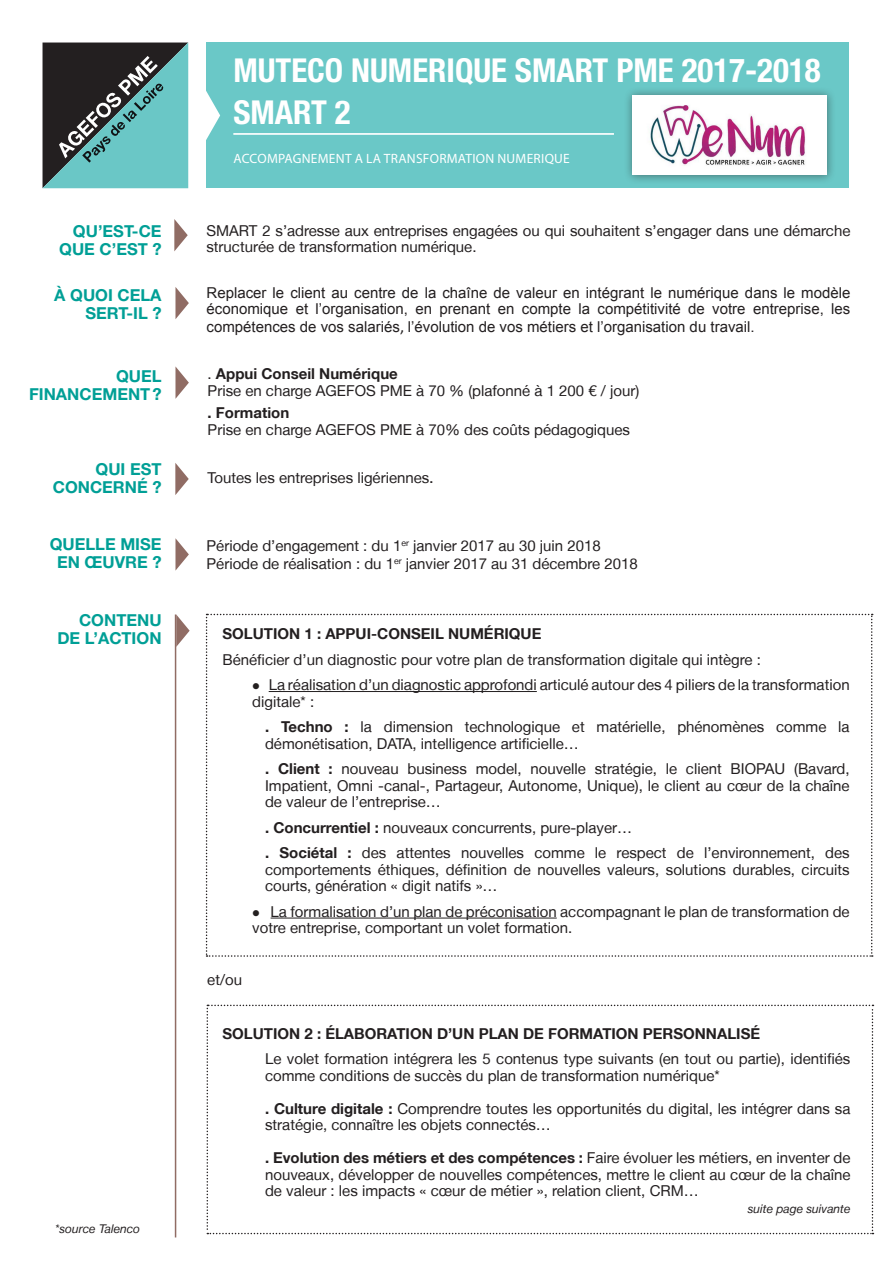
<style>
.page{position:relative;width:893px;height:1263px;background:#fff}
.page>*{position:absolute;margin:0;border:0;box-sizing:border-box;transform-origin:0 0}
.t1{font:700 condensed 33px/42px "Helvetica Neue LT Std";color:#fff}
.titre_vert{font:700 16.5px/18px "Helvetica Neue LT Std";color:#009f96;text-align:right}
.t2{font:15px/16.5px "Helvetica Neue LT";color:#231f20}
.t3{font:15px/16.5px "Arial";color:#231f20}
.t4{font:700 15px "Helvetica Neue LT";color:#231f20}
.t5{font:13.5px "Myriad Pro";letter-spacing:.02em;color:#fff}
.t6{font:italic 12px "Helvetica Neue LT";color:#231f20}
.s1{font-family:"Calibri";font-size:16.5px}
.s2{font-weight:400}
.s3{font-size:16.5px}
.s4{font-weight:700}
</style>
<div class="page">
<svg style="left:206px;top:614px;width:667px;height:343px"></svg>
<hr style="left:269px;top:691px;width:268px;height:1px;background:#231f20">
<hr style="left:271px;top:918px;width:286px;height:1px;background:#231f20">
<div style="left:207px;top:43px;width:642px;height:145px;background:#6ac8c7"></div>
<svg style="left:206px;top:90px;width:14px;height:51px"></svg>
<svg style="left:175px;top:287px;width:14px;height:32px"></svg>
<svg style="left:174px;top:219px;width:14px;height:32px"></svg>
<svg style="left:175px;top:366px;width:14px;height:33px"></svg>
<svg style="left:43px;top:43px;width:145px;height:145px;background:#4e7777"></svg>
<hr style="left:233px;top:133px;width:381px;height:2px;background:#fff">
<svg style="left:175px;top:463px;width:14px;height:32px"></svg>
<svg style="left:175px;top:538px;width:14px;height:33px"></svg>
<hr style="left:175px;top:614px;width:1px;height:623px;background:#906c64">
<div style="left:623px;top:87px;width:213px;height:97px;background:#231f20;opacity:.5"></div>
<div style="left:632px;top:96px;width:195px;height:79px;background:#fff"></div>
<img style="left:650px;top:105px;width:156px;height:61px">
<svg style="left:176px;top:614px;width:14px;height:33px"></svg>
<svg style="left:207px;top:1005px;width:666px;height:229px"></svg>
<p class="titre_vert" style="left:59px;top:222px;width:104px">QU’EST-CE<br>QUE C’EST ?</p>
<p class="t1" style="left:233px;top:49px;width:589px">MUTECO NUMERIQUE SMART PME 2017-2018<br>SMART 2</p>
<p class="t5" style="left:233px;top:150px;width:338px">ACCOMPAGNEMENT A LA TRANSFORMATION NUMERIQUE</p>
<p class="t2" style="left:206px;top:222px;width:645px">SMART 2 s’adresse aux entreprises engagées ou qui souhaitent s’engager dans une démarche structurée de transformation numérique.</p>
<p class="titre_vert" style="left:54px;top:286px;width:109px">À QUOI CELA<br>SERT-IL ?</p>
<p class="t3" style="left:207px;top:284px;width:645px">Replacer le client au centre de la chaîne de valeur en intégrant le numérique dans le modèle économique et l’organisation, en prenant en compte la compétitivité de votre entreprise, les</p>
<p class="t3" style="left:207px;top:319px;width:550px">compétences de vos salariés<span class="s1">,</span> l’évolution de vos métiers et l’organisation du travail.</p>
<p class="titre_vert" style="left:29px;top:366px;width:134px">QUEL<br>FINANCEMENT?</p>
<p class="t4" style="left:208px;top:365px;width:192px"><span class="s2">.</span> Appui Conseil Numérique</p>
<p class="t2" style="left:208px;top:382px;width:433px">Prise en charge AGEFOS PME à 70 % (plafonné à 1 200 € / jour)</p>
<p class="t4" style="left:208px;top:404px;width:83px">. Formation</p>
<p class="t2" style="left:208px;top:421px;width:424px">Prise en charge AGEFOS PME à 70% des coûts pédagogiques</p>
<p class="titre_vert" style="left:53px;top:459px;width:110px">QUI EST<br>CONCERNÉ ?</p>
<p class="t2" style="left:208px;top:469px;width:228px">Toutes les entreprises ligériennes<span class="s3">.</span></p>
<p class="titre_vert" style="left:50px;top:535px;width:113px;text-align:center">QUELLE MISE<br>EN ŒUVRE ?</p>
<p class="t2" style="left:207px;top:537px;width:396px">Période d’engagement : du 1<sup>er</sup> janvier 2017 au 30 juin 2018</p>
<p class="t2" style="left:207px;top:555px;width:433px">Période de réalisation : du 1<sup>er</sup> janvier 2017 au 31 décembre 2018</p>
<p class="titre_vert" style="left:79px;top:611px;width:84px">CONTENU</p>
<p class="titre_vert" style="left:57px;top:629px;width:106px">DE L’ACTION</p>
<p class="t6" style="left:55px;top:1222px;width:86px">*source Talenco</p>
<p class="t4" style="left:223px;top:624px;width:320px">SOLUTION 1 : APPUI-CONSEIL NUMÉRIQUE</p>
<p class="t2" style="left:223px;top:651px;width:540px">Bénéficier d’un diagnostic pour votre plan de transformation digitale qui intègre :</p>
<p class="t2" style="left:252px;top:676px;width:599px">● La réalisation d’un diagnostic approfondi articulé autour des 4 piliers de la transformation digitale* :</p>
<p class="t2" style="left:265px;top:718px;width:586px"><span class="s4">. Techno :</span> la dimension technologique et matérielle, phénomènes comme la démonétisation, DATA, intelligence artificielle…</p>
<p class="t2" style="left:265px;top:760px;width:586px;text-align:justify"><span class="s4">. Client :</span> nouveau business model, nouvelle stratégie, le client BIOPAU (Bavard, Impatient, Omni -canal-, Partageur, Autonome, Unique), le client au cœur de la chaîne de valeur de l’entreprise…</p>
<p class="t2" style="left:265px;top:819px;width:369px"><span class="s4">. Concurrentiel :</span> nouveaux concurrents, pure-player…</p>
<p class="t2" style="left:265px;top:844px;width:586px;text-align:justify"><span class="s4">. Sociétal :</span> des attentes nouvelles comme le respect de l’environnement, des comportements éthiques, définition de nouvelles valeurs, solutions durables, circuits courts, génération « digit natifs »…</p>
<p class="t2" style="left:252px;top:903px;width:599px">● La formalisation d’un plan de préconisation accompagnant le plan de transformation de votre entreprise, comportant un volet formation.</p>
<p class="t2" style="left:207px;top:971px;width:36px">et/ou</p>
<p class="t4" style="left:223px;top:1024px;width:539px">SOLUTION 2 : ÉLABORATION D’UN PLAN DE FORMATION PERSONNALISÉ</p>
<p class="t2" style="left:265px;top:1050px;width:587px">Le volet formation intégrera les 5 contenus type suivants (en tout ou partie), identifiés comme conditions de succès du plan de transformation numérique*</p>
<p class="t2" style="left:265px;top:1100px;width:587px"><span class="s4">. Culture digitale :</span> Comprendre toutes les opportunités du digital, les intégrer dans sa stratégie, connaître les objets connectés…</p>
<p class="t2" style="left:265px;top:1149px;width:587px;text-align:justify"><span class="s4">. Evolution des métiers et des compétences :</span> Faire évoluer les métiers, en inventer de nouveaux, développer de nouvelles compétences, mettre le client au cœur de la chaîne de valeur : les impacts « cœur de métier », relation client, CRM…</p>
<p class="t6" style="left:748px;top:1201px;width:104px">suite page suivante</p>
</div>
